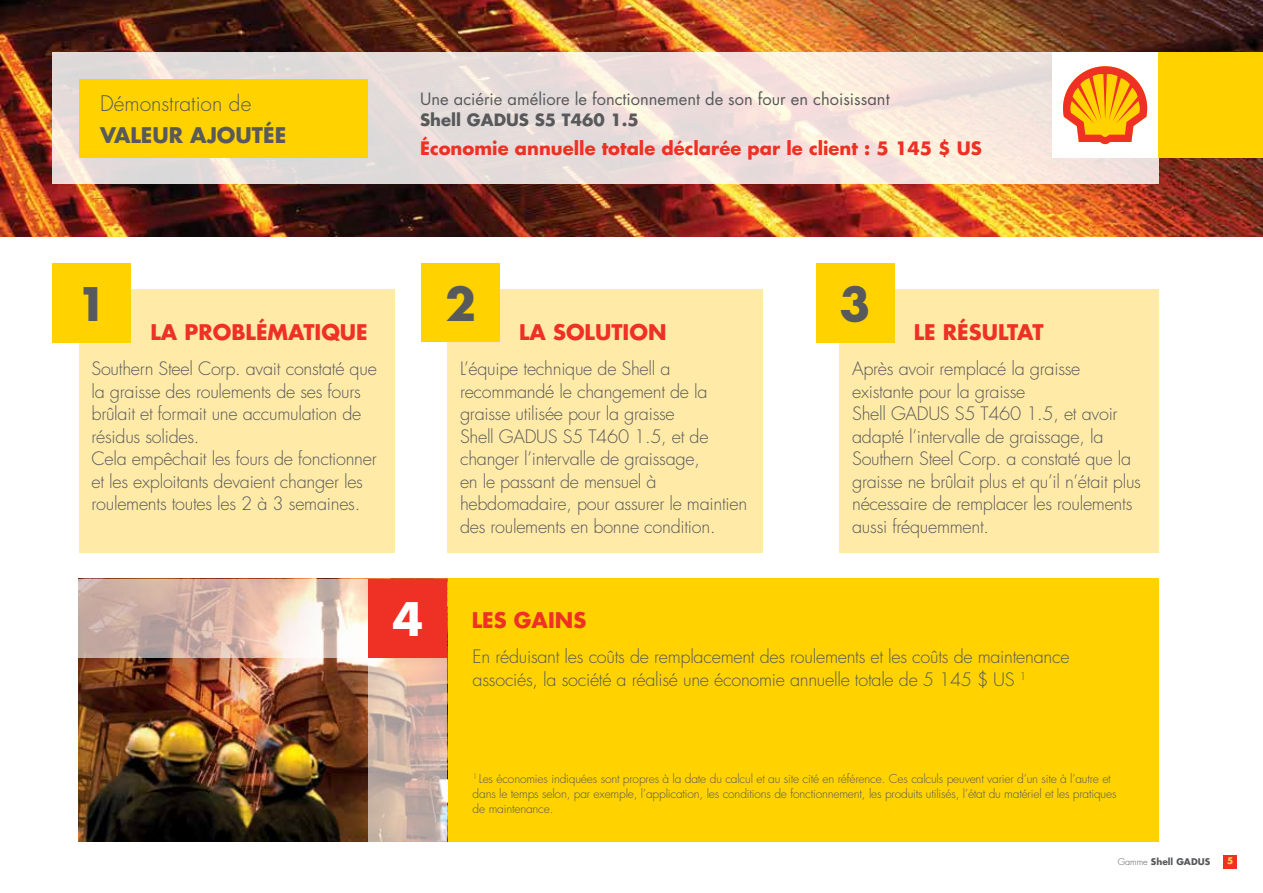
<style>
.page{position:relative;width:1263px;height:893px;background:#fff}
.page>*{position:absolute;margin:0;border:0;box-sizing:border-box;transform-origin:0 0}
.t1{font:700 45px "Futura";color:#58595b}
.t2{font:700 45px "Futura";color:#fff}
.t3{font:700 21px "Futura";color:#ee3124}
.t4{font:300 21px "Futura Std";color:#58595b}
.t5{font:700 21px "Futura Std";color:#58595b}
.t6{font:300 18px/22.5px "Futura";letter-spacing:-.015em;color:#58595b}
.t7{font:700 18px "Futura";color:#ee3124}
.t8{font:16.5px "Futura";color:#58595b}
.t9{font:700 16.5px "Futura";color:#58595b}
.t10{font:300 12px/15px "Futura";letter-spacing:-.015em;color:#58595b}
.t11{font:700 9px "Futura";color:#58595b}
.t12{font:700 9px "Futura Std";color:#ffda4f}
.s1{font-weight:300}
</style>
<div class="page">
<div style="left:79px;top:579px;width:1079px;height:263px;background:#ffd200"></div>
<img style="left:79px;top:658px;width:289px;height:184px">
<img style="left:0;top:0;width:1263px;height:237px">
<svg style="left:53px;top:53px;width:1105px;height:131px;background:#ede1db"></svg>
<div style="left:1158px;top:53px;width:105px;height:105px;background:#ffd200"></div>
<div style="left:1052px;top:53px;width:106px;height:105px;background:#fff"></div>
<svg style="left:1063px;top:66px;width:85px;height:79px"></svg>
<div style="left:79px;top:79px;width:289px;height:79px;background:#ffd200"></div>
<div style="left:79px;top:289px;width:316px;height:263px;background:#ffeaa8"></div>
<div style="left:447px;top:289px;width:316px;height:264px;background:#ffeaa8"></div>
<div style="left:839px;top:289px;width:319px;height:264px;background:#ffeaa8"></div>
<div style="left:53px;top:263px;width:78px;height:80px;background:#ffd200"></div>
<div style="left:421px;top:263px;width:79px;height:79px;background:#ffd200"></div>
<div style="left:816px;top:263px;width:78px;height:79px;background:#ffd200"></div>
<svg style="left:78px;top:579px;width:290px;height:79px;background:#dabfb3"></svg>
<svg style="left:368px;top:658px;width:79px;height:184px;background:#d0b6a9"></svg>
<div style="left:368px;top:579px;width:79px;height:79px;background:#ee3124"></div>
<div style="left:1223px;top:855px;width:14px;height:13px;background:#ee3124"></div>
<p class="t4" style="left:100px;top:90px;width:153px">Démonstration de</p>
<p class="t5" style="left:100px;top:121px;width:188px">VALEUR AJOUTéE</p>
<p class="t8" style="left:420px;top:88px;width:471px">Une aciérie améliore le fonctionnement de son four en choisissant</p>
<p class="t9" style="left:420px;top:109px;width:220px">Shell GADUS S5 T460 1.5</p>
<p class="t7" style="left:420px;top:136px;width:563px">économie annuelle totale déclarée par le client : 5 145 $ US</p>
<h1 class="t1" style="left:76px;top:274px;width:32px">1</h1>
<h1 class="t1" style="left:445px;top:274px;width:32px">2</h1>
<h1 class="t1" style="left:840px;top:274px;width:32px">3</h1>
<p class="t3" style="left:151px;top:318px;width:219px">LA PROBLéMATIQUE</p>
<p class="t3" style="left:519px;top:318px;width:149px">LA SOLUTION</p>
<p class="t3" style="left:914px;top:318px;width:131px">LE RéSULTAT</p>
<p class="t6" style="left:92px;top:358px;width:287px">Southern Steel Corp. avait constaté que la graisse des roulements de ses fours brûlait et formait une accumulation de résidus solides.<br>Cela empêchait les fours de fonctionner et les exploitants devaient changer les roulements toutes les 2 à 3 semaines.</p>
<p class="t6" style="left:460px;top:358px;width:289px">L’équipe technique de Shell a recommandé le changement de la graisse utilisée pour la graisse<br>Shell GADUS S5 T460 1.5, et de changer l’intervalle de graissage,<br>en le passant de mensuel à hebdomadaire, pour assurer le maintien des roulements en bonne condition.</p>
<p class="t6" style="left:852px;top:358px;width:290px">Après avoir remplacé la graisse existante pour la graisse<br>Shell GADUS S5 T460 1.5, et avoir adapté l’intervalle de graissage, la Southern Steel Corp. a constaté que la graisse ne brûlait plus et qu’il n’était plus nécessaire de remplacer les roulements aussi fréquemment.</p>
<h1 class="t2" style="left:392px;top:589px;width:32px">4</h1>
<p class="t3" style="left:472px;top:607px;width:116px">LES GAINS</p>
<p class="t6" style="left:473px;top:646px;width:598px">En réduisant les coûts de remplacement des roulements et les coûts de maintenance associés, la société a réalisé une économie annuelle totale de 5 145 $ US <sup>1</sup></p>
<p class="t10" style="left:473px;top:772px;width:645px"><sup>1</sup> Les économies indiquées sont propres à la date du calcul et au site cité en référence. Ces calculs peuvent varier d’un site à l’autre et dans le temps selon, par exemple, l’application, les conditions de fonctionnement, les produits utilisés, l’état du matériel et les pratiques de maintenance.</p>
<p class="t11" style="left:1118px;top:856px;width:94px"><span class="s1">Gamme</span> Shell GADUS</p>
<p class="t12" style="left:1227px;top:855px;width:8px">5</p>
</div>
